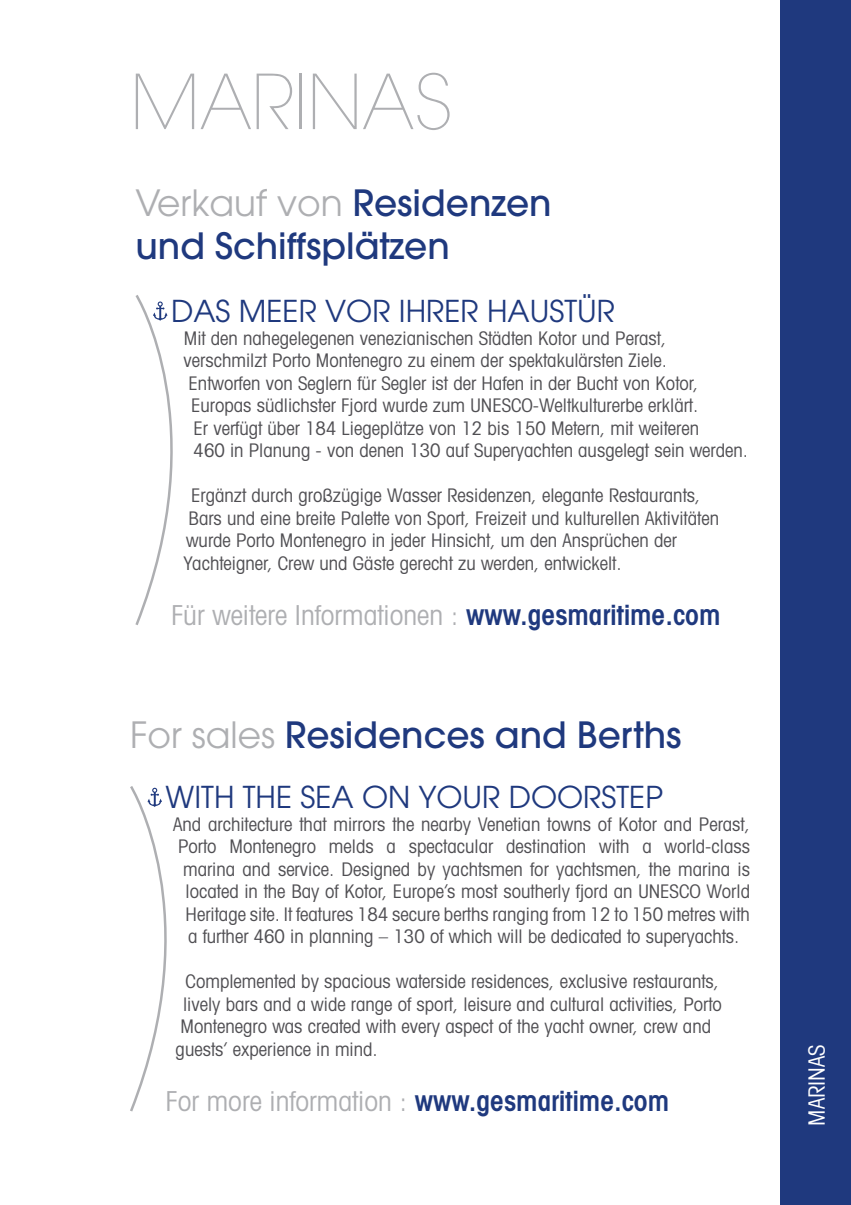
<style>
.page{position:relative;width:851px;height:1205px;background:#fff}
.page>*{position:absolute;margin:0;border:0;box-sizing:border-box;transform-origin:0 0}
.t1{font:200 75px "Avant Garde";color:#aeafb2}
.t2{font:500 36px/43.2px "Avant Garde";color:#1f397e}
.t3{font:30px "Avant Garde";color:#1f397e}
.t4{font:condensed 27.5px "Avant Garde";color:#aeafb2}
.t5{font:condensed 22.5px "Avant Garde";color:#fff}
.t6{font:condensed 18.75px/22.5px "Avant Garde";color:#504f53}
.s1{font-weight:400;color:#aeafb2}
.s2{font-weight:600;color:#1f397e}
</style>
<div class="page">
<div style="left:780px;top:0;width:70px;height:1205px;background:#1f397e"></div>
<svg style="left:135px;top:295px;width:38px;height:330px"></svg>
<svg style="left:130px;top:786px;width:37px;height:326px"></svg>
<h1 class="t1" style="left:130px;top:58px;width:46px">MARINAS</h1>
<h2 class="t2" style="left:135px;top:181px;width:418px"><span class="s1">VERKAUF VON</span> Residenzen und Schiffsplätzen</h2>
<h3 class="t3" style="left:171px;top:293px;width:445px">DAS MEER VOR IHRER HAUSTÜR</h3>
<p class="t6" style="left:184px;top:326px;width:484px">Mit den nahegelegenen venezianischen Städten Kotor und Perast,</p>
<p class="t6" style="left:183px;top:349px;width:485px">verschmilzt Porto Montenegro zu einem der spektakulärsten Ziele.</p>
<p class="t6" style="left:188px;top:371px;width:511px">Entworfen von Seglern für Segler ist der Hafen in der Bucht von Kotor,</p>
<p class="t6" style="left:191px;top:394px;width:508px">Europas südlichster Fjord wurde zum UNESCO-Weltkulturerbe erklärt.</p>
<p class="t6" style="left:193px;top:416px;width:507px">Er verfügt über 184 Liegeplätze von 12 bis 150 Metern, mit weiteren</p>
<p class="t6" style="left:193px;top:439px;width:556px">460 in Planung - von denen 130 auf Superyachten ausgelegt sein werden.</p>
<p class="t6" style="left:183px;top:484px;width:537px;text-indent:7px">Ergänzt durch großzügige Wasser Residenzen, elegante Restaurants, Bars und eine breite Palette von Sport, Freizeit und kulturellen Aktivitäten wurde Porto Montenegro in jeder Hinsicht, um den Ansprüchen der Yachteigner, Crew und Gäste gerecht zu werden, entwickelt.</p>
<h3 class="t4" style="left:171px;top:598px;width:550px">Für weitere Informationen : <span class="s2">www.gesmaritime.com</span></h3>
<h2 class="t2" style="left:130px;top:713px;width:553px"><span class="s1">FOR SALES</span> Residences and Berths</h2>
<h3 class="t3" style="left:165px;top:780px;width:94px">WITH THE</h3>
<h3 class="t3" style="left:300px;top:780px;width:299px">SEA ON YOUR DOORSTE</h3>
<h3 class="t3" style="left:645px;top:780px;width:19px">P</h3>
<p class="t6" style="left:173px;top:812px;width:578px">And architecture that mirrors the nearby Venetian towns of Kotor and Perast,</p>
<p class="t6" style="left:178px;top:835px;width:573px">Porto Montenegro melds a spectacular destination with a world-class</p>
<p class="t6" style="left:183px;top:857px;width:568px">marina and service. Designed by yachtsmen for yachtsmen, the marina is</p>
<p class="t6" style="left:185px;top:880px;width:566px">located in the Bay of Kotor, Europe’s most southerly fjord an UNESCO World</p>
<p class="t6" style="left:185px;top:902px;width:565px">Heritage site. It features 184 secure berths ranging from 12 to 150 metres with</p>
<p class="t6" style="left:188px;top:925px;width:553px">a further 460 in planning – 130 of which will be dedicated to superyachts.</p>
<p class="t6" style="left:185px;top:970px;width:535px">Complemented by spacious waterside residences, exclusive restaurants,</p>
<p class="t6" style="left:183px;top:992px;width:540px">lively bars and a wide range of sport, leisure and cultural activities, Porto</p>
<p class="t6" style="left:181px;top:1015px;width:532px">Montenegro was created with every aspect of the yacht owner, crew and</p>
<p class="t6" style="left:176px;top:1037px;width:204px">guests’ experience in mind.</p>
<h3 class="t4" style="left:165px;top:1084px;width:505px">For more information : <span class="s2">www.gesmaritime.com</span></h3>
<p class="t5" style="left:802px;top:1125px;width:83px;rotate:-90deg">MARINAS</p>
</div>
